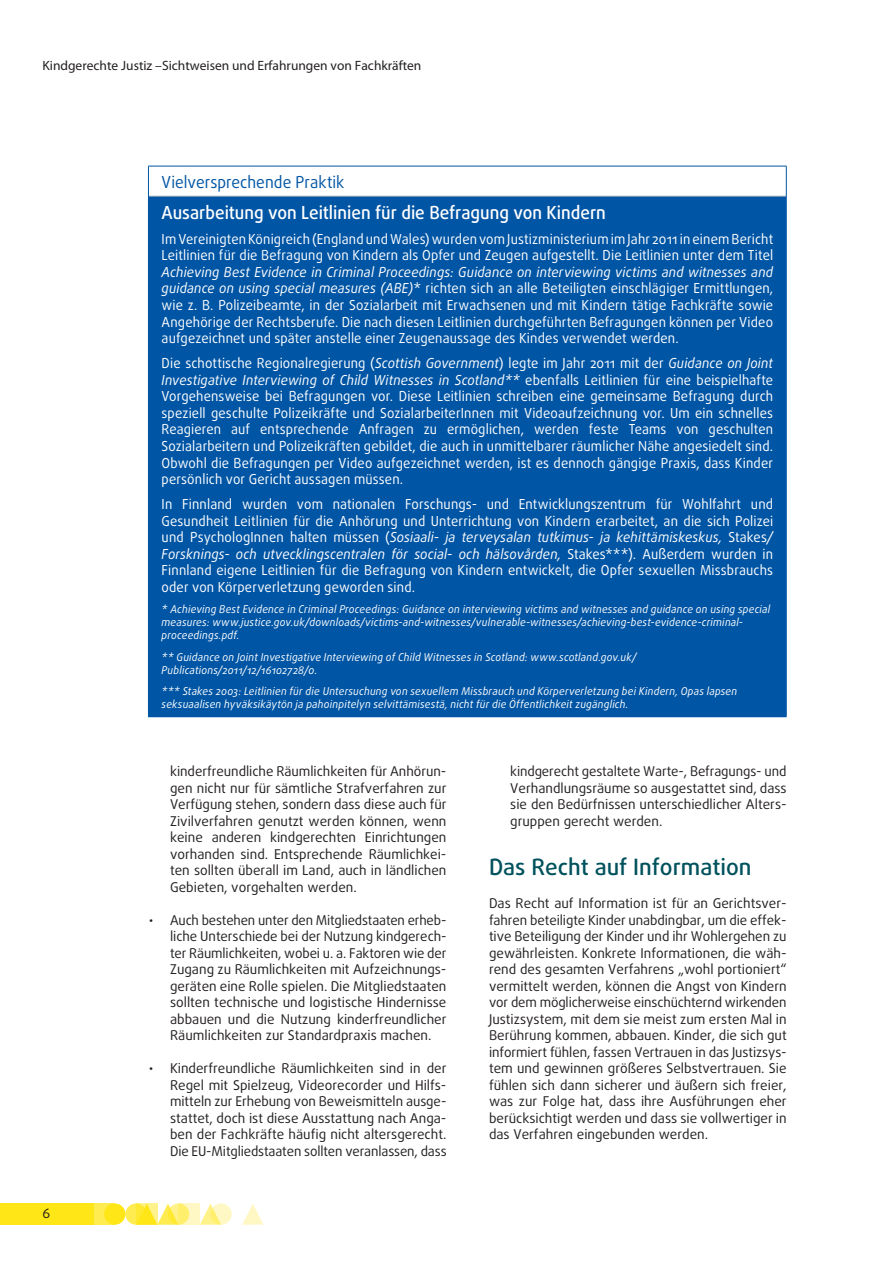
<style>
.page{position:relative;width:893px;height:1263px;background:#fff}
.page>*{position:absolute;margin:0;border:0;box-sizing:border-box;transform-origin:0 0}
.titles_h2{font:500 22.5px "Daxline Pro";color:#00525d}
.PROMISING_title{font:500 18px "Daxline Pro";color:#fff;scale:.95 1}
.PROMISING_super{font:16.5px "Daxline Pro";color:#0155a5;scale:.95 1}
.PROMISING_body{font:13.8px/16.5px "Daxline Pro";letter-spacing:.01em;color:#fff;text-align:justify;scale:.95 1}
.text_body{font:13.5px/16.5px "Daxline Pro";color:#231f20;text-align:justify}
.t1{font:13.5px "Myriad Pro";color:#231f20}
.PROMISING_more_info{font:italic 10.8px/12.9px "Daxline Pro";letter-spacing:.02em;color:#fff;scale:.95 1}
.s1{font-style:italic}
</style>
<div class="page">
<svg style="left:125px;top:1203px;width:22px;height:22px"></svg>
<div style="left:94px;top:1203px;width:21px;height:22px;background:#ffec50"></div>
<div style="left:0;top:1203px;width:94px;height:22px;background:#ffe616"></div>
<svg style="left:200px;top:1203px;width:18px;height:22px"></svg>
<svg style="left:242px;top:1204px;width:21px;height:21px"></svg>
<div style="left:104px;top:1203px;width:21px;height:22px;background:#ffe616;border-radius:50%"></div>
<svg style="left:157px;top:1203px;width:18px;height:22px"></svg>
<svg style="left:168px;top:1203px;width:21px;height:22px"></svg>
<svg style="left:210px;top:1203px;width:22px;height:22px"></svg>
<svg style="left:136px;top:1203px;width:21px;height:22px"></svg>
<svg style="left:179px;top:1203px;width:21px;height:22px"></svg>
<div style="left:148px;top:196px;width:638px;height:521px;background:#0155a5"></div>
<hr style="left:149px;top:196px;width:637px;height:1px;background:#c7c8ca">
<hr style="left:148px;top:166px;width:639px;height:1px;background:#0155a5">
<hr style="left:148px;top:166px;width:1px;height:30px;background:#0155a5">
<hr style="left:786px;top:166px;width:1px;height:30px;background:#0155a5">
<hr style="left:786px;top:196px;width:1px;height:520px;background:#0155a5">
<hr style="left:148px;top:716px;width:639px;height:1px;background:#0155a5">
<p class="t1" style="left:43px;top:57px;width:380px">Kindgerechte Justiz –Sichtweisen und Erfahrungen von Fachkräften</p>
<p class="PROMISING_super" style="left:162px;top:171px;width:194px">Vielversprechende Praktik</p>
<p class="PROMISING_title" style="left:162px;top:200px;width:469px">Ausarbeitung von Leitlinien für die Befragung von Kindern</p>
<p class="PROMISING_body" style="left:162px;top:231px;width:645px">Im Vereinigten Königreich (England und Wales) wurden vom Justizministerium im Jahr 2011 in einem Bericht Leitlinien für die Befragung von Kindern als Opfer und Zeugen aufgestellt. Die Leitlinien unter dem Titel <span class="s1">Achieving Best Evidence in Criminal Proceedings: Guidance on interviewing victims and witnesses and guidance on using special measures (ABE)</span>* richten sich an alle Beteiligten einschlägiger Ermittlungen, wie z. B. Polizeibeamte, in der Sozialarbeit mit Erwachsenen und mit Kindern tätige Fachkräfte sowie Angehörige der Rechtsberufe. Die nach diesen Leitlinien durchgeführten Befragungen können per Video aufgezeichnet und später anstelle einer Zeugenaussage des Kindes verwendet werden.</p>
<p class="PROMISING_body" style="left:162px;top:355px;width:645px">Die schottische Regionalregierung (<span class="s1">Scottish Government</span>) legte im Jahr 2011 mit der <span class="s1">Guidance on Joint Investigative Interviewing of Child Witnesses in Scotland**</span> ebenfalls Leitlinien für eine beispielhafte Vorgehensweise bei Befragungen vor. Diese Leitlinien schreiben eine gemeinsame Befragung durch speziell geschulte Polizeikräfte und SozialarbeiterInnen mit Videoaufzeichnung vor. Um ein schnelles Reagieren auf entsprechende Anfragen zu ermöglichen, werden feste Teams von geschulten Sozialarbeitern und Polizeikräften gebildet, die auch in unmittelbarer räumlicher Nähe angesiedelt sind.<br>Obwohl die Befragungen per Video aufgezeichnet werden, ist es dennoch gängige Praxis, dass Kinder persönlich vor Gericht aussagen müssen.</p>
<p class="PROMISING_body" style="left:162px;top:496px;width:645px">In Finnland wurden vom nationalen Forschungs- und Entwicklungszentrum für Wohlfahrt und Gesundheit Leitlinien für die Anhörung und Unterrichtung von Kindern erarbeitet, an die sich Polizei und PsychologInnen halten müssen (<span class="s1">Sosiaali- ja terveysalan tutkimus- ja kehittämiskeskus,</span> Stakes<span class="s1">/ Forsknings- och utvecklingscentralen för social- och hälsovården,</span> Stakes***). Außerdem wurden in Finnland eigene Leitlinien für die Befragung von Kindern entwickelt, die Opfer sexuellen Missbrauchs oder von Körperverletzung geworden sind.</p>
<p class="PROMISING_more_info" style="left:162px;top:603px;width:642px">* Achieving Best Evidence in Criminal Proceedings: Guidance on interviewing victims and witnesses and guidance on using special measures: www.justice.gov.uk/downloads/victims-and-witnesses/vulnerable-witnesses/achieving-best-evidence-criminal&shy;proceedings.pdf.</p>
<p class="PROMISING_more_info" style="left:162px;top:651px;width:502px">** Guidance on Joint Investigative Interviewing of Child Witnesses in Scotland: www.scotland.gov.uk/<br>Publications/2011/12/16102728/0.</p>
<p class="PROMISING_more_info" style="left:162px;top:685px;width:607px">*** Stakes 2003: Leitlinien für die Untersuchung von sexuellem Missbrauch und Körperverletzung bei Kindern, Opas lapsen seksuaalisen hyväksikäytön ja pahoinpitelyn selvittämisestä, nicht für die Öffentlichkeit zugänglich.</p>
<p class="text_body" style="left:43px;top:1205px;width:9px">6</p>
<p class="text_body" style="left:170px;top:763px;width:278px">kinderfreundliche Räumlichkeiten für Anhörun&shy;gen nicht nur für sämtliche Strafverfahren zur Verfügung stehen, sondern dass diese auch für Zivilverfahren genutzt werden können, wenn keine anderen kindgerechten Einrichtungen vorhanden sind. Entsprechende Räumlichkei&shy;ten sollten überall im Land, auch in ländlichen Gebieten, vorgehalten werden.</p>
<p class="text_body" style="left:170px;top:911px;width:278px;text-indent:-21px">• Auch bestehen unter den Mitgliedstaaten erheb&shy;liche Unterschiede bei der Nutzung kindgerech&shy;ter Räumlichkeiten, wobei u. a. Faktoren wie der Zugang zu Räumlichkeiten mit Aufzeichnungs&shy;geräten eine Rolle spielen. Die Mitgliedstaaten sollten technische und logistische Hindernisse abbauen und die Nutzung kinderfreundlicher Räumlichkeiten zur Standardpraxis machen.</p>
<p class="text_body" style="left:170px;top:1060px;width:278px;text-indent:-21px">• Kinderfreundliche Räumlichkeiten sind in der Regel mit Spielzeug, Videorecorder und Hilfs&shy;mitteln zur Erhebung von Beweismitteln ausge&shy;stattet, doch ist diese Ausstattung nach Anga&shy;ben der Fachkräfte häufig nicht altersgerecht.<br>Die EU-Mitgliedstaaten sollten veranlassen, dass</p>
<p class="text_body" style="left:510px;top:763px;width:278px">kindgerecht gestaltete Warte-, Befragungs- und Verhandlungsräume so ausgestattet sind, dass sie den Bedürfnissen unterschiedlicher Alters&shy;gruppen gerecht werden.</p>
<p class="titles_h2" style="left:489px;top:852px;width:264px">Das Recht auf Information</p>
<p class="text_body" style="left:489px;top:895px;width:299px">Das Recht auf Information ist für an Gerichtsver&shy;fahren beteiligte Kinder unabdingbar, um die effek&shy;tive Beteiligung der Kinder und ihr Wohlergehen zu gewährleisten. Konkrete Informationen, die wäh&shy;rend des gesamten Verfahrens „wohl portioniert“ vermittelt werden, können die Angst von Kindern vor dem möglicherweise einschüchternd wirkenden Justizsystem, mit dem sie meist zum ersten Mal in Berührung kommen, abbauen. Kinder, die sich gut informiert fühlen, fassen Vertrauen in das Justizsys&shy;tem und gewinnen größeres Selbstvertrauen. Sie fühlen sich dann sicherer und äußern sich freier, was zur Folge hat, dass ihre Ausführungen eher berücksichtigt werden und dass sie vollwertiger in das Verfahren eingebunden werden.</p>
</div>
